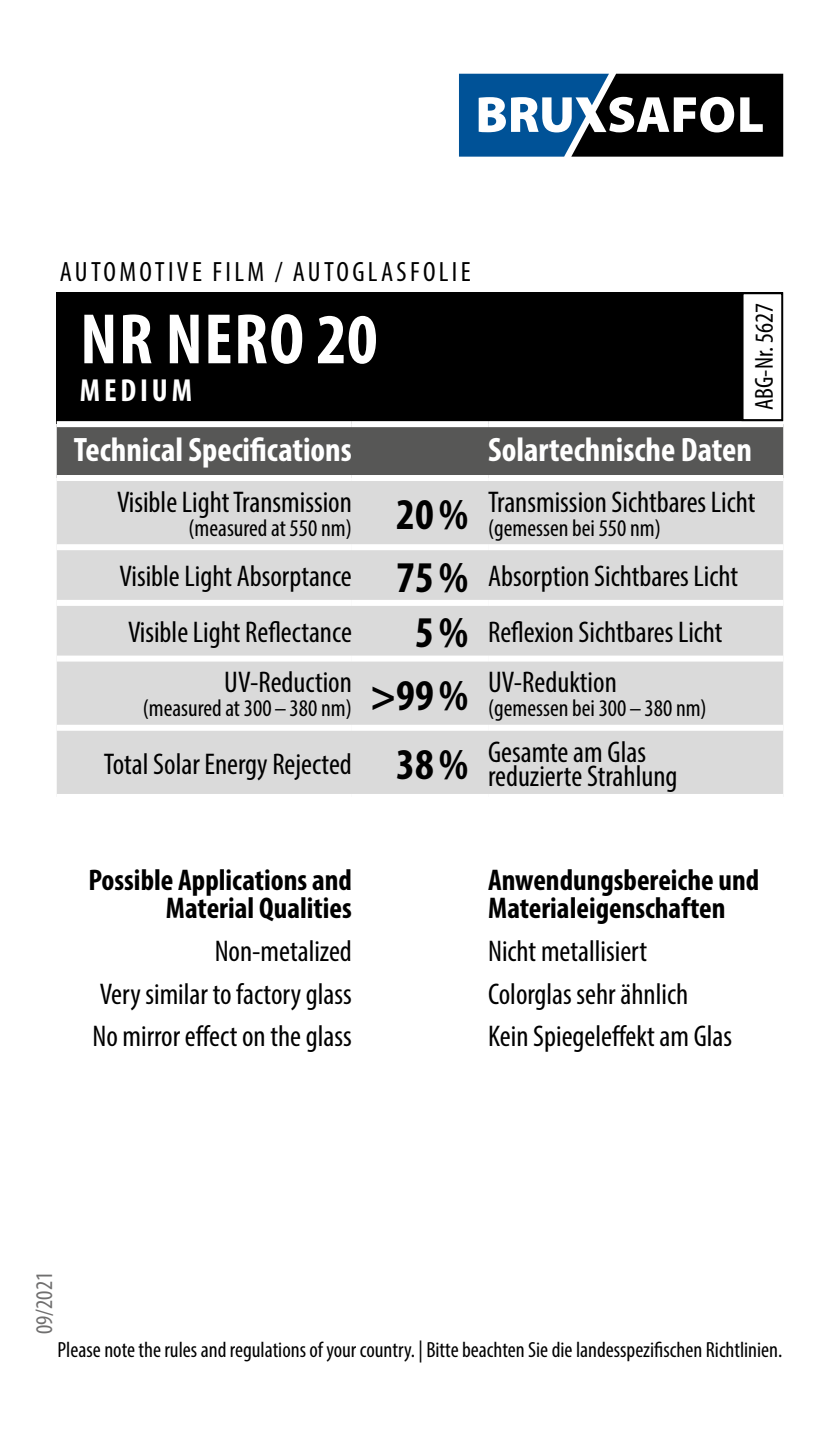
<style>
.page{position:relative;width:840px;height:1429px;background:#fff}
.page>*{position:absolute;margin:0;border:0;box-sizing:border-box;transform-origin:0 0}
.t1{font:700 condensed 72px "Myriad Pro";letter-spacing:.02em;color:#fff}
.t2{font:700 condensed 34px "Myriad Pro";color:#fff}
.t3{font:700 condensed 32px "Myriad Pro";letter-spacing:.12em;color:#fff}
.t4{font:condensed 30px/42.8px "Myriad Pro";color:#000}
.t5{font:700 condensed 30px/28px "Myriad Pro";color:#000;text-align:right}
.t6{font:condensed 28px "Myriad Pro";letter-spacing:.12em;color:#000}
.t7{font:condensed 26px "Myriad Pro";color:#000}
.t8{font:condensed 24px "Myriad Pro";color:#000}
.t9{font:condensed 24px "Myriad Pro";color:#706f6f}
.t10{font:condensed 22px "Myriad Pro";color:#000}
.s1{font-weight:700;font-size:44px}
</style>
<div class="page">
<div style="left:57px;top:292px;width:725px;height:132px;background:#000"></div>
<div style="left:57px;top:427px;width:725px;height:48px;background:#575756"></div>
<div style="left:57px;top:481px;width:725px;height:313px;background:#dadada"></div>
<div style="left:57px;top:544px;width:294px;height:6px;background:#fff"></div>
<div style="left:351px;top:544px;width:137px;height:6px;background:#fff"></div>
<div style="left:488px;top:544px;width:294px;height:6px;background:#fff"></div>
<div style="left:57px;top:600px;width:294px;height:6px;background:#fff"></div>
<div style="left:351px;top:600px;width:137px;height:6px;background:#fff"></div>
<div style="left:488px;top:600px;width:294px;height:6px;background:#fff"></div>
<div style="left:57px;top:655px;width:294px;height:6px;background:#fff"></div>
<div style="left:351px;top:655px;width:137px;height:6px;background:#fff"></div>
<div style="left:488px;top:655px;width:294px;height:6px;background:#fff"></div>
<div style="left:57px;top:725px;width:294px;height:6px;background:#fff"></div>
<div style="left:351px;top:725px;width:137px;height:6px;background:#fff"></div>
<div style="left:488px;top:725px;width:294px;height:6px;background:#fff"></div>
<div style="left:57px;top:421px;width:294px;height:6px;background:#fff"></div>
<div style="left:351px;top:421px;width:137px;height:6px;background:#fff"></div>
<div style="left:488px;top:421px;width:294px;height:6px;background:#fff"></div>
<div style="left:742px;top:293px;width:39px;height:127px;background:#fff"></div>
<div style="left:741px;top:292px;width:41px;height:129px;border:2px solid #000"></div>
<svg style="left:459px;top:74px;width:323px;height:83px"></svg>
<p class="t6" style="left:60px;top:255px;width:412px">AUTOMOTIVE FILM / AUTOGLASFOLIE</p>
<p class="t7" style="left:748px;top:410px;width:109px;rotate:-90deg">ABG-Nr. 5627</p>
<h1 class="t1" style="left:80px;top:294px;width:299px">NR NERO 20</h1>
<p class="t3" style="left:80px;top:371px;width:114px">MEDIUM</p>
<p class="t2" style="left:74px;top:428px;width:279px">Technical Specifications</p>
<p class="t2" style="left:488px;top:428px;width:265px">Solartechnische Daten</p>
<p class="t4" style="left:117px;top:480px;width:236px">Visible Light Transmission</p>
<p class="t4" style="left:188px;top:480px;width:568px"><sub>(measured</sub> <sub>at</sub> <sub>550</sub> <sub>nm)</sub> <span class="s1">20%</span> Transmission Sichtbares Licht</p>
<p class="t8" style="left:488px;top:513px;width:174px">(gemessen bei 550 nm)</p>
<p class="t4" style="left:119px;top:548px;width:619px;line-height:55.6px">Visible Light Absorptance <span class="s1">75%</span> Absorption Sichtbares Licht<br>Visible Light Reflectance</p>
<p class="t4" style="left:415px;top:610px;width:309px"><span class="s1">5%</span> Reflexion Sichtbares Licht</p>
<p class="t8" style="left:143px;top:694px;width:475px">(measured at 300 – 380 nm) <sup>&gt;99%</sup> <sup>UV-Reduktion</sup></p>
<p class="t4" style="left:224px;top:661px;width:129px">UV-Reduction</p>
<p class="t8" style="left:488px;top:694px;width:220px">(gemessen bei 300–380 nm)</p>
<p class="t4" style="left:104px;top:742px;width:543px">Total Solar Energy Rejected <span class="s1">38%</span> Gesamte am Glas</p>
<p class="t4" style="left:488px;top:754px;width:191px">reduzierte Strahlung</p>
<p class="t5" style="left:88px;top:865px;width:265px">Possible Applications and<br>Material Qualities</p>
<p class="t4" style="left:92px;top:929px;width:261px;text-align:justify;text-indent:122px">Non-metalized Very similar to factory glass No mirror effect on the glass</p>
<p class="t9" style="left:30px;top:1334px;width:64px;rotate:-90deg">09/2021</p>
<p class="t5" style="left:488px;top:865px;width:272px;text-align:left">Anwendungsbereiche und<br>Materialeigenschaften</p>
<p class="t4" style="left:488px;top:929px;width:245px">Nicht metallisiert<br>Colorglas sehr ähnlich<br>Kein Spiegeleffekt am Glas</p>
<p class="t10" style="left:57px;top:1336px;width:726px">Please note the rules and regulations of your country. | Bitte beachten Sie die landesspezifischen Richtlinien.</p>
</div>
